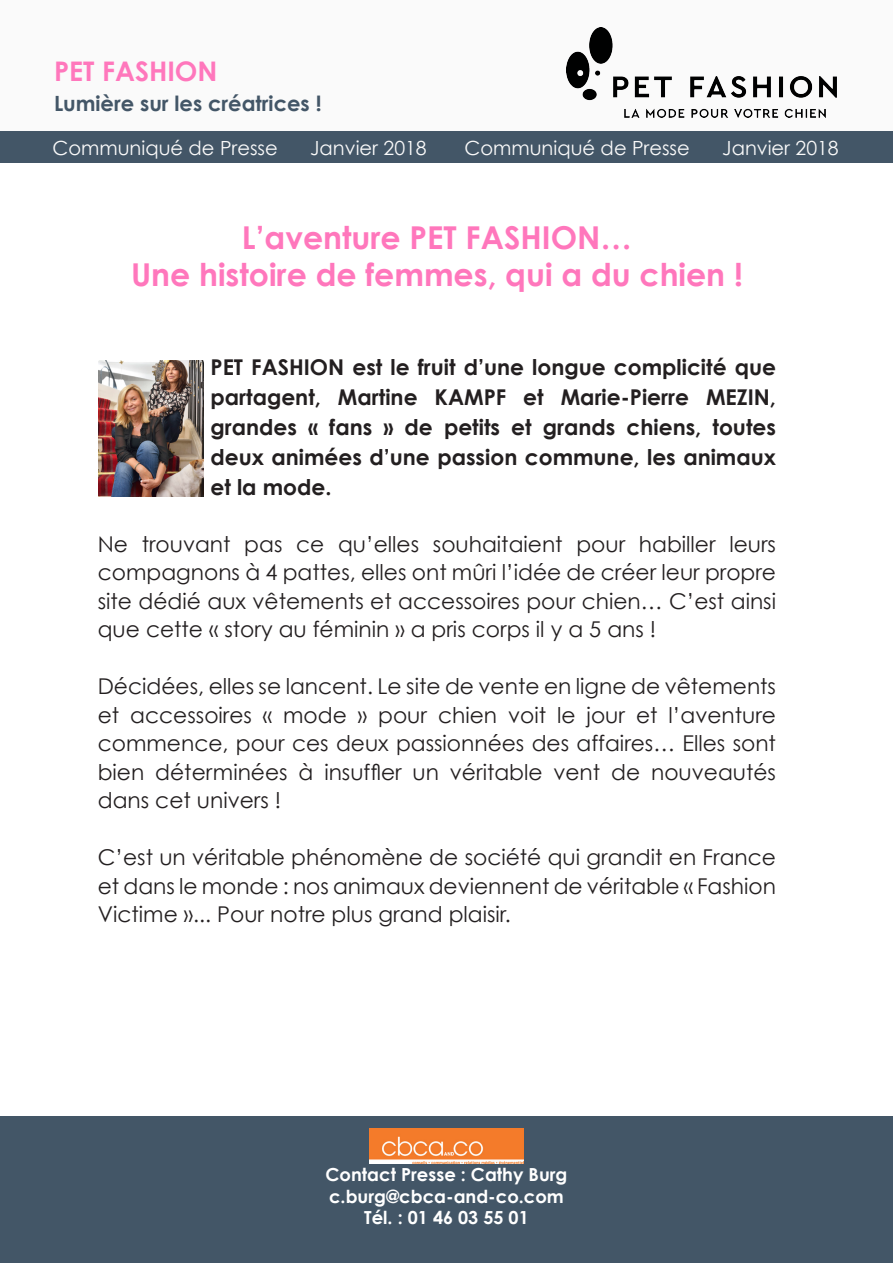
<style>
.page{position:relative;width:893px;height:1263px;background:#fff}
.page>*{position:absolute;margin:0;border:0;box-sizing:border-box;transform-origin:0 0}
.t1{font:700 31.5px "Century Gothic";color:#ff77bc}
.t2{font:700 27px "Century Gothic";color:#ff77bc}
.t3{font:21.75px/28.5px "Century Gothic";color:#231f20;text-align:justify}
.t4{font:700 21.75px/30px "Century Gothic";color:#231f20;text-align:justify}
.t5{font:700 21px "Century Gothic";color:#435667}
.t6{font:19.5px "Century Gothic";color:#fafafa}
.t7{font:700 18px "Century Gothic";color:#fff}
</style>
<div class="page">
<div style="left:0;top:0;width:893px;height:162px;background:#fafafa"></div>
<img style="left:567px;top:27px;width:269px;height:91px">
<div style="left:0;top:1116px;width:893px;height:147px;background:#435667"></div>
<img style="left:369px;top:1128px;width:155px;height:35px">
<div style="left:0;top:132px;width:893px;height:31px;background:#435667"></div>
<img style="left:98px;top:360px;width:105px;height:136px">
<p class="t2" style="left:54px;top:54px;width:165px">PET FASHION</p>
<p class="t5" style="left:54px;top:90px;width:269px">Lumière sur les créatrices !</p>
<p class="t6" style="left:52px;top:136px;width:227px">Communiqué de Presse</p>
<p class="t6" style="left:310px;top:136px;width:118px">Janvier 2018</p>
<p class="t6" style="left:464px;top:136px;width:227px">Communiqué de Presse</p>
<p class="t6" style="left:722px;top:136px;width:118px">Janvier 2018</p>
<p class="t1" style="left:242px;top:218px;width:391px">L’aventure PET FASHION…</p>
<p class="t1" style="left:131px;top:255px;width:613px">Une histoire de femmes, qui a du chien !</p>
<p class="t4" style="left:210px;top:351px;width:567px">PET FASHION est le fruit d’une longue complicité que partagent, Martine KAMPF et Marie-Pierre MEZIN, grandes « fans » de petits et grands chiens, toutes deux animées d’une passion commune, les animaux et la mode.</p>
<p class="t3" style="left:98px;top:529px;width:680px">Ne trouvant pas ce qu’elles souhaitaient pour habiller leurs compagnons à 4 pattes, elles ont mûri l’idée de créer leur propre site dédié aux vêtements et accessoires pour chien… C’est ainsi que cette « story au féminin » a pris corps il y a 5 ans !</p>
<p class="t3" style="left:98px;top:672px;width:680px">Décidées, elles se lancent. Le site de vente en ligne de vêtements et accessoires « mode » pour chien voit le jour et l’aventure commence, pour ces deux passionnées des affaires… Elles sont bien déterminées à insuffler un véritable vent de nouveautés dans cet univers !</p>
<p class="t3" style="left:98px;top:843px;width:680px">C’est un véritable phénomène de société qui grandit en France et dans le monde : nos animaux deviennent de véritable « Fashion Victime »... Pour notre plus grand plaisir.</p>
<p class="t7" style="left:326px;top:1163px;width:243px">Contact Presse : Cathy Burg</p>
<p class="t7" style="left:329px;top:1185px;width:236px">c.burg@cbca-and-co.com</p>
<p class="t7" style="left:364px;top:1206px;width:166px">Tél. : 01 46 03 55 01</p>
</div>
